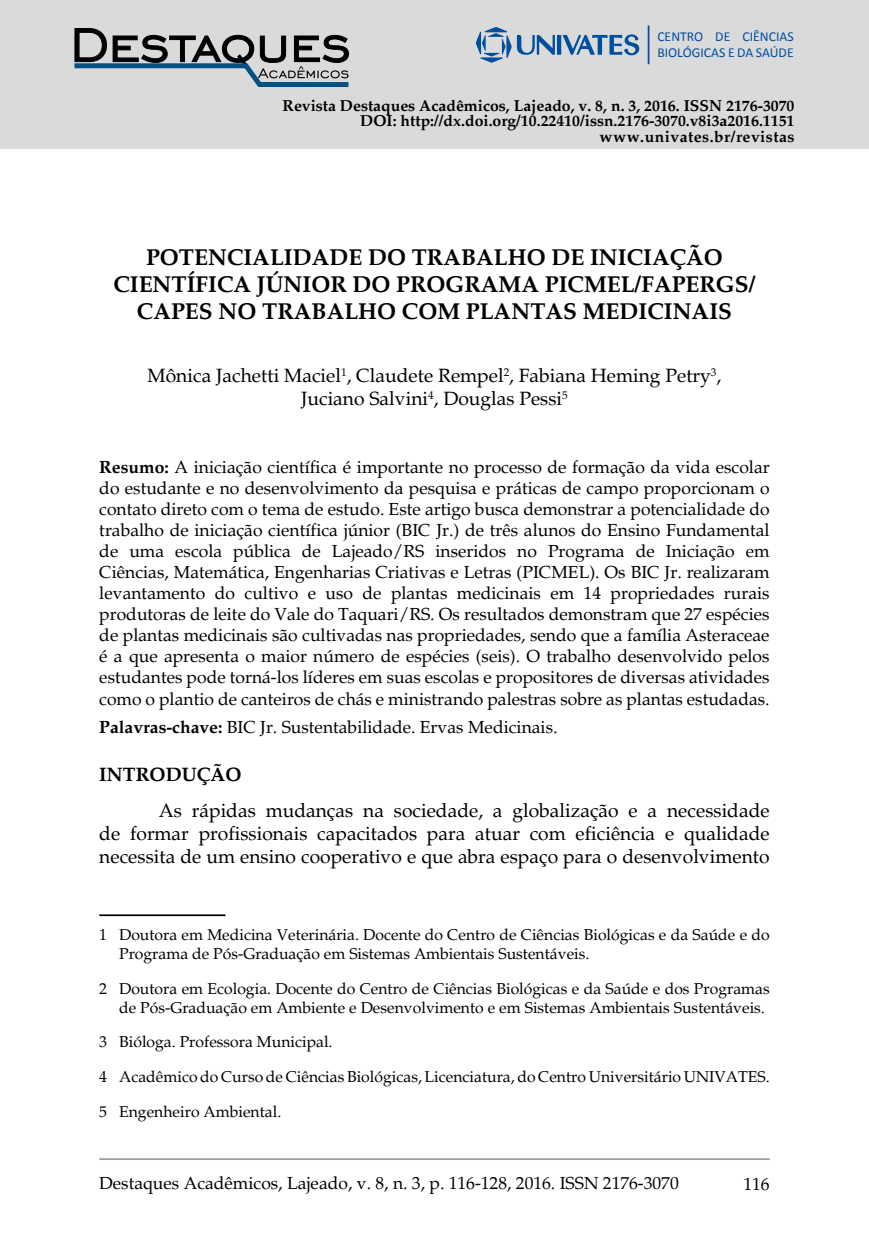
<style>
.page{position:relative;width:869px;height:1241px;background:#fff}
.page>*{position:absolute;margin:0;border:0;box-sizing:border-box;transform-origin:0 0}
.t1{font:700 22.75px/27.3px "Palatino";color:#000;text-align:center}
.t2{font:19.25px/23.1px "Palatino";color:#000;text-align:center}
.t3{font:700 19.25px "Palatino";color:#000}
.t4{font:17.5px/21px "Palatino";color:#000;text-align:justify}
.t5{font:15.75px/18.9px "Palatino";color:#000}
.t6{font:700 15.75px/15.8px "Palatino";color:#000;text-align:right}
.t7{font:13.65px/16.4px "Calibri";color:#004f9f}
.s1{font-weight:700}
</style>
<div class="page">
<hr style="left:99px;top:1157px;width:670px;height:2px;background:#9c9da2">
<div style="left:0;top:0;width:868px;height:149px;background:#dadada"></div>
<div style="left:556px;top:35px;width:5px;height:20px;background:#004f9f"></div>
<svg style="left:562px;top:34px;width:77px;height:21px"></svg>
<svg style="left:476px;top:27px;width:78px;height:36px"></svg>
<hr style="left:647px;top:25px;width:2px;height:39px;background:#004f9f">
<svg style="left:74px;top:28px;width:275px;height:59px"></svg>
<hr style="left:99px;top:914px;width:126px;height:2px;background:#000">
<p class="t7" style="left:657px;top:28px;width:138px">CENTRO DE CIÊNCIAS<br>BIOLÓGICAS E DA SAÚDE</p>
<p class="t6" style="left:282px;top:98px;width:513px">Revista Destaques Acadêmicos, Lajeado, v. 8, n. 3, 2016. ISSN 2176-3070<br>DOI: http://dx.doi.org/10.22410/issn.2176-3070.v8i3a2016.1151 www.univates.br/revistas</p>
<h1 class="t1" style="left:113px;top:243px;width:643px">POTENCIALIDADE DO TRABALHO DE INICIAÇÃO<br>CIENTÍFICA JÚNIOR DO PROGRAMA PICMEL/FAPERGS/<br>CAPES NO TRABALHO COM PLANTAS MEDICINAIS</h1>
<p class="t2" style="left:147px;top:364px;width:575px">Mônica Jachetti Maciel<sup>1</sup>, Claudete Rempel<sup>2</sup>, Fabiana Heming Petry<sup>3</sup>,<br>Juciano Salvini<sup>4</sup>, Douglas Pessi<sup>5</sup></p>
<p class="t4" style="left:99px;top:457px;width:671px"><span class="s1">Resumo:</span> A iniciação científica é importante no processo de formação da vida escolar do estudante e no desenvolvimento da pesquisa e práticas de campo proporcionam o contato direto com o tema de estudo. Este artigo busca demonstrar a potencialidade do trabalho de iniciação científica júnior (BIC Jr.) de três alunos do Ensino Fundamental de uma escola pública de Lajeado/RS inseridos no Programa de Iniciação em Ciências, Matemática, Engenharias Criativas e Letras (PICMEL). Os BIC Jr. realizaram levantamento do cultivo e uso de plantas medicinais em 14 propriedades rurais produtoras de leite do Vale do Taquari/RS. Os resultados demonstram que 27 espécies de plantas medicinais são cultivadas nas propriedades, sendo que a família Asteraceae é a que apresenta o maior número de espécies (seis). O trabalho desenvolvido pelos estudantes pode torná-los líderes em suas escolas e propositores de diversas atividades como o plantio de canteiros de chás e ministrando palestras sobre as plantas estudadas.</p>
<p class="t4" style="left:99px;top:716px;width:459px"><span class="s1">Palavras-chave:</span> BIC Jr. Sustentabilidade. Ervas Medicinais.</p>
<p class="t3" style="left:99px;top:763px;width:144px">INTRODUÇÃO</p>
<p class="t2" style="left:99px;top:799px;width:671px;text-align:justify;text-indent:60px">As rápidas mudanças na sociedade, a globalização e a necessidade de formar profissionais capacitados para atuar com eficiência e qualidade necessita de um ensino cooperativo e que abra espaço para o desenvolvimento</p>
<p class="t5" style="left:119px;top:925px;width:651px;text-indent:-20px">1 Doutora em Medicina Veterinária. Docente do Centro de Ciências Biológicas e da Saúde e do<br>Programa de Pós-Graduação em Sistemas Ambientais Sustentáveis.</p>
<p class="t5" style="left:119px;top:979px;width:651px;text-indent:-20px">2 Doutora em Ecologia. Docente do Centro de Ciências Biológicas e da Saúde e dos Programas de Pós-Graduação em Ambiente e Desenvolvimento e em Sistemas Ambientais Sustentáveis.</p>
<p class="t5" style="left:99px;top:1032px;width:235px">3 Bióloga. Professora Municipal.</p>
<p class="t5" style="left:99px;top:1067px;width:671px">4 Acadêmico do Curso de Ciências Biológicas, Licenciatura, do Centro Universitário UNIVATES.</p>
<p class="t5" style="left:99px;top:1102px;width:183px">5 Engenheiro Ambiental.</p>
<p class="t4" style="left:99px;top:1172px;width:580px">Destaques Acadêmicos, Lajeado, v. 8, n. 3, p. 116-128, 2016. ISSN 2176-3070</p>
<p class="t4" style="left:743px;top:1173px;width:28px">116</p>
</div>
